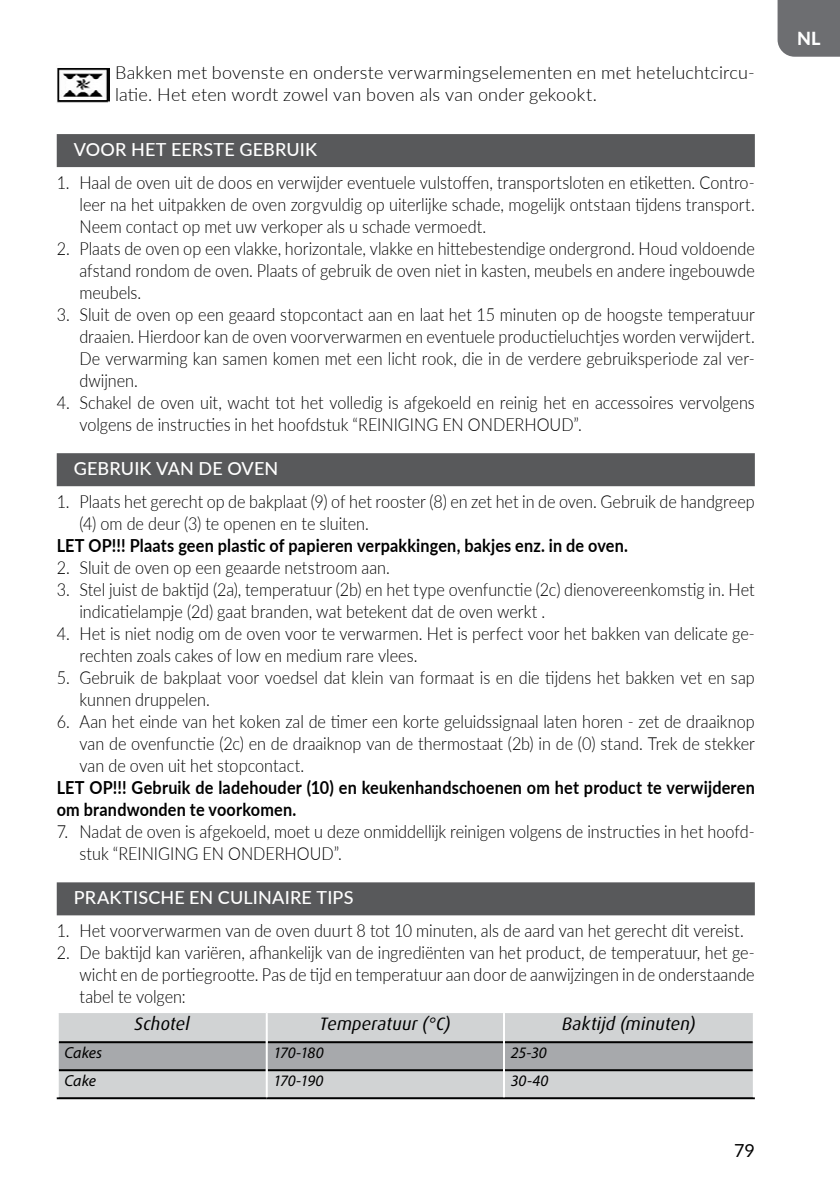
<style>
.page{position:relative;width:840px;height:1191px;background:#fff}
.page>*{position:absolute;margin:0;border:0;box-sizing:border-box;transform-origin:0 0}
.t1{font:300 18px/22px "Lato";color:#000;scale:.9 1}
.t2{font:700 18px/22px "Lato";letter-spacing:.015em;color:#000;scale:.9 1}
.t3{font:300 18px/22px "Lato";color:#000}
.t4{font:500 18px "Lato";letter-spacing:.01em;color:#fff}
.t5{font:italic 18px "Dax Pro";letter-spacing:.01em;color:#000}
.t6{font:18px "Lato";color:#000}
.t7{font:800 18px "Lato";color:#fff}
.t8{font:italic 16px "Myriad Pro";letter-spacing:-.005em;color:#000}
</style>
<div class="page">
<div style="left:777px;top:0;width:62px;height:57px;background:#6d6e71"></div>
<div style="left:57px;top:134px;width:697px;height:33px;background:#58595b"></div>
<div style="left:57px;top:453px;width:697px;height:33px;background:#58595b"></div>
<div style="left:57px;top:882px;width:697px;height:33px;background:#58595b"></div>
<img style="left:57px;top:68px;width:52px;height:35px">
<div style="left:59px;top:1013px;width:693px;height:84px;background:#d1d3d4"></div>
<div style="left:59px;top:1043px;width:693px;height:26px;background:#a7a9ac"></div>
<hr style="left:59px;top:1041px;width:206px;height:2px;background:#000">
<hr style="left:267px;top:1041px;width:235px;height:2px;background:#000">
<hr style="left:504px;top:1041px;width:248px;height:2px;background:#000">
<hr style="left:59px;top:1069px;width:206px;height:2px;background:#000">
<hr style="left:267px;top:1069px;width:235px;height:2px;background:#000">
<hr style="left:504px;top:1069px;width:248px;height:2px;background:#000">
<hr style="left:57px;top:1097px;width:209px;height:2px;background:#000">
<hr style="left:266px;top:1097px;width:237px;height:2px;background:#000">
<hr style="left:503px;top:1097px;width:251px;height:2px;background:#000">
<hr style="left:265px;top:1013px;width:2px;height:29px;background:#fff">
<hr style="left:502px;top:1013px;width:2px;height:29px;background:#fff">
<hr style="left:265px;top:1042px;width:2px;height:28px;background:#fff">
<hr style="left:502px;top:1042px;width:2px;height:28px;background:#fff">
<hr style="left:265px;top:1070px;width:2px;height:27px;background:#fff">
<hr style="left:502px;top:1070px;width:2px;height:27px;background:#fff">
<p class="t3" style="left:115px;top:61px;width:641px">Bakken met bovenste en onderste verwarmingselementen en met heteluchtcircu&shy;latie. Het eten wordt zowel van boven als van onder gekookt.</p>
<p class="t4" style="left:74px;top:136px;width:245px">VOOR HET EERSTE GEBRUIK</p>
<p class="t1" style="left:79px;top:171px;width:751px;text-align:justify;text-indent:-23px">1. Haal de oven uit de doos en verwijder eventuele vulstoffen, transportsloten en etiketten. Contro&shy;leer na het uitpakken de oven zorgvuldig op uiterlijke schade, mogelijk ontstaan tijdens transport.<br>Neem contact op met uw verkoper als u schade vermoedt.</p>
<p class="t1" style="left:79px;top:237px;width:751px;text-align:justify;text-indent:-23px">2. Plaats de oven op een vlakke, horizontale, vlakke en hittebestendige ondergrond. Houd voldoende afstand rondom de oven. Plaats of gebruik de oven niet in kasten, meubels en andere ingebouwde meubels.</p>
<p class="t1" style="left:79px;top:303px;width:751px;text-align:justify;text-indent:-23px">3. Sluit de oven op een geaard stopcontact aan en laat het 15 minuten op de hoogste temperatuur draaien. Hierdoor kan de oven voorverwarmen en eventuele productieluchtjes worden verwijdert.<br>De verwarming kan samen komen met een licht rook, die in de verdere gebruiksperiode zal ver&shy;dwijnen.</p>
<p class="t1" style="left:79px;top:391px;width:751px;text-indent:-23px">4. Schakel de oven uit, wacht tot het volledig is afgekoeld en reinig het en accessoires vervolgens volgens de instructies in het hoofdstuk “REINIGING EN ONDERHOUD”.</p>
<p class="t4" style="left:74px;top:455px;width:206px">GEBRUIK VAN DE OVEN</p>
<p class="t1" style="left:79px;top:490px;width:751px;text-indent:-23px">1. Plaats het gerecht op de bakplaat (9) of het rooster (8) en zet het in de oven. Gebruik de handgreep (4) om de deur (3) te openen en te sluiten.</p>
<p class="t2" style="left:57px;top:533px;width:636px">LET OP!!! Plaats geen plastic of papieren verpakkingen, bakjes enz. in de oven.</p>
<p class="t1" style="left:57px;top:556px;width:371px">2. Sluit de oven op een geaarde netstroom aan.</p>
<p class="t1" style="left:79px;top:578px;width:751px;text-indent:-23px">3. Stel juist de baktijd (2a), temperatuur (2b) en het type ovenfunctie (2c) dienovereenkomstig in. Het indicatielampje (2d) gaat branden, wat betekent dat de oven werkt .</p>
<p class="t1" style="left:79px;top:622px;width:751px;text-indent:-23px">4. Het is niet nodig om de oven voor te verwarmen. Het is perfect voor het bakken van delicate ge&shy;rechten zoals cakes of low en medium rare vlees.</p>
<p class="t1" style="left:79px;top:666px;width:751px;text-indent:-23px">5. Gebruik de bakplaat voor voedsel dat klein van formaat is en die tijdens het bakken vet en sap kunnen druppelen.</p>
<p class="t1" style="left:79px;top:710px;width:751px;text-align:justify;text-indent:-23px">6. Aan het einde van het koken zal de timer een korte geluidssignaal laten horen - zet de draaiknop van de ovenfunctie (2c) en de draaiknop van de thermostaat (2b) in de (0) stand. Trek de stekker van de oven uit het stopcontact.</p>
<p class="t2" style="left:57px;top:775px;width:776px">LET OP!!! Gebruik de ladehouder (10) en keukenhandschoenen om het product te verwijderen om brandwonden te voorkomen.</p>
<p class="t1" style="left:79px;top:820px;width:751px;text-indent:-23px">7. Nadat de oven is afgekoeld, moet u deze onmiddellijk reinigen volgens de instructies in het hoofd&shy;stuk “REINIGING EN ONDERHOUD”.</p>
<p class="t4" style="left:74px;top:884px;width:281px">PRAKTISCHE EN CULINAIRE TIPS</p>
<p class="t1" style="left:57px;top:919px;width:764px">1. Het voorverwarmen van de oven duurt 8 tot 10 minuten, als de aard van het gerecht dit vereist.</p>
<p class="t1" style="left:79px;top:941px;width:751px;text-align:justify;text-indent:-23px">2. De baktijd kan variëren, afhankelijk van de ingrediënten van het product, de temperatuur, het ge&shy;wicht en de portiegrootte. Pas de tijd en temperatuur aan door de aanwijzingen in de onderstaande tabel te volgen:</p>
<p class="t5" style="left:134px;top:1012px;width:57px">Schotel</p>
<p class="t5" style="left:320px;top:1012px;width:132px">Temperatuur (°C)</p>
<p class="t5" style="left:562px;top:1012px;width:135px">Baktijd (minuten)</p>
<p class="t8" style="left:64px;top:1044px;width:39px">Cakes</p>
<p class="t8" style="left:273px;top:1044px;width:52px">170-180</p>
<p class="t8" style="left:510px;top:1044px;width:38px">25-30</p>
<p class="t8" style="left:64px;top:1072px;width:33px">Cake</p>
<p class="t8" style="left:273px;top:1072px;width:51px">170-190</p>
<p class="t8" style="left:510px;top:1072px;width:39px">30-40</p>
<p class="t6" style="left:733px;top:1137px;width:22px">79</p>
<p class="t7" style="left:796px;top:25px;width:25px">NL</p>
</div>
